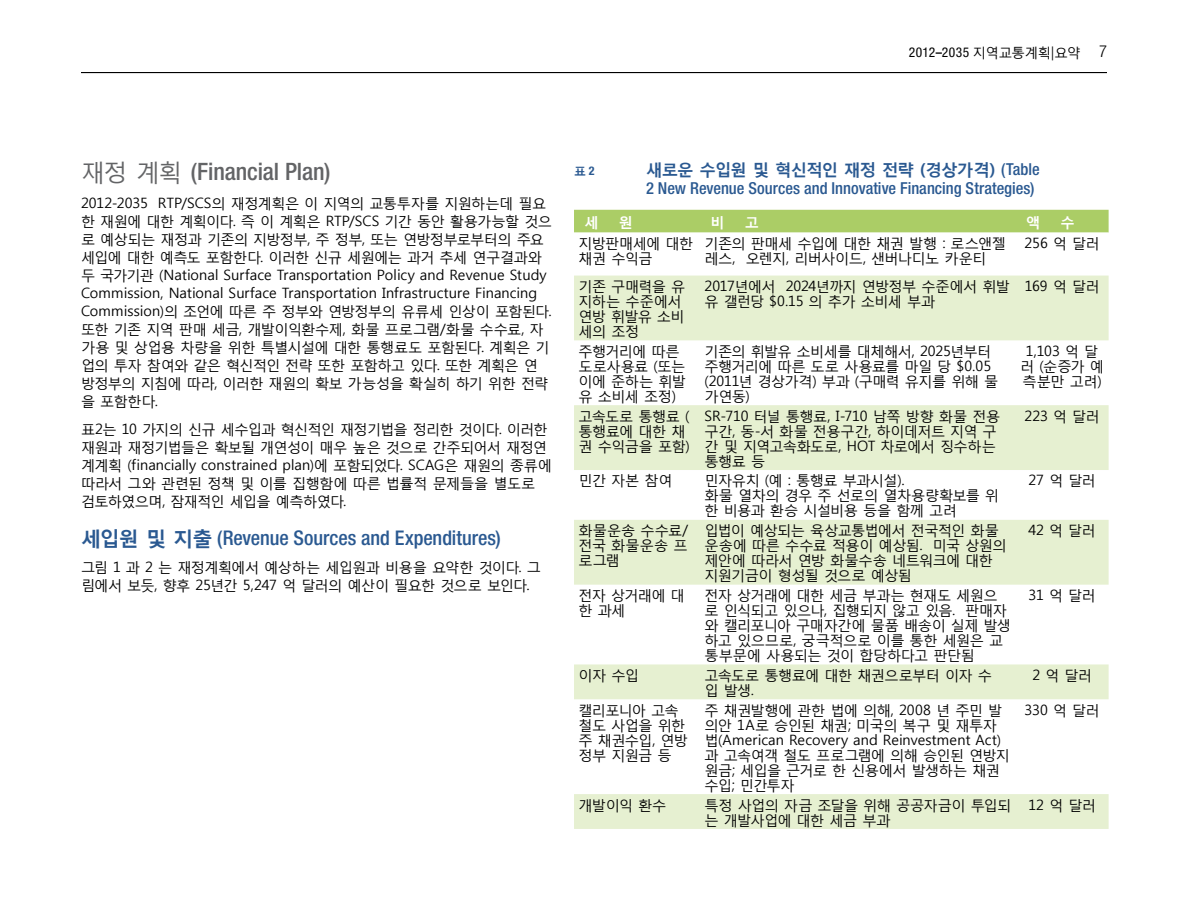
<style>
.page{position:relative;width:1188px;height:918px;background:#fff}
.page>*{position:absolute;margin:0;border:0;box-sizing:border-box;transform-origin:0 0}
.t1{font:500 condensed 24px "Helvetica Neue LT Std";letter-spacing:-.005em;color:#636466}
.t2{font:500 condensed 20.25px "Helvetica Neue LT Std";letter-spacing:-.005em;color:#2a5991}
.t3{font:500 condensed 16.5px "Helvetica Neue LT Std";color:#2a5991}
.t4{font:700 16.5px "Malgun Gothic";letter-spacing:-.055em;color:#2a5991}
.t5{font:14.25px/15px "Malgun Gothic";letter-spacing:-.04em;color:#000}
.t6{font:14.25px/15px "Malgun Gothic";letter-spacing:-.02em;color:#000;text-align:center}
.t7{font:700 14.25px "Malgun Gothic";color:#fff}
.t8{font:13.5px "Malgun Gothic";letter-spacing:-.035em;color:#000}
.t9{font:700 12px "Malgun Gothic";color:#2a5991}
.s1{font-family:"Helvetica Neue LT Std";font-stretch:condensed}
.s2{font-family:"Helvetica Neue LT Std";font-weight:500;font-stretch:condensed}
.s3{font-family:"Helvetica Neue LT Std";font-weight:300;font-stretch:condensed;font-size:16.5px}
.s4{font-family:"Malgun Gothic";font-weight:400;font-stretch:normal}
.s5{font-family:"Malgun Gothic";font-weight:700;font-stretch:normal}
</style>
<div class="page">
<hr style="left:81px;top:72px;width:1026px;height:1px;background:#000">
<div style="left:574px;top:210px;width:535px;height:23px;background:#abcd66"></div>
<svg style="left:574px;top:276px;width:535px;height:553px"></svg>
<p class="t8" style="left:909px;top:44px;width:200px"><span class="s1">2012</span><span class="s2">–</span><span class="s1">2035</span> 지역교통계획|요약 <span class="s3">7</span></p>
<h1 class="t1" style="left:81px;top:157px;width:251px"><span class="s4">재정 계획</span> (Financial Plan)</h1>
<p class="t5" style="left:81px;top:194px;width:473px;line-height:18px">2012-2035 RTP/SCS의 재정계획은 이 지역의 교통투자를 지원하는데 필요 한 재원에 대한 계획이다. 즉 이 계획은 RTP/SCS 기간 동안 활용가능할 것으 로 예상되는 재정과 기존의 지방정부, 주 정부, 또는 연방정부로부터의 주요 세입에 대한 예측도 포함한다. 이러한 신규 세원에는 과거 추세 연구결과와 두 국가기관 (National Surface Transportation Policy and Revenue Study Commission, National Surface Transportation Infrastructure Financing Commission)의 조언에 따른 주 정부와 연방정부의 유류세 인상이 포함된다. 또한 기존 지역 판매 세금, 개발이익환수제, 화물 프로그램/화물 수수료, 자 가용 및 상업용 차량을 위한 특별시설에 대한 통행료도 포함된다. 계획은 기 업의 투자 참여와 같은 혁신적인 전략 또한 포함하고 있다. 또한 계획은 연 방정부의 지침에 따라, 이러한 재원의 확보 가능성을 확실히 하기 위한 전략 을 포함한다.</p>
<p class="t5" style="left:81px;top:420px;width:472px;line-height:18px">표2는 10 가지의 신규 세수입과 혁신적인 재정기법을 정리한 것이다. 이러한 재원과 재정기법들은 확보될 개연성이 매우 높은 것으로 간주되어서 재정연 계계획 (financially constrained plan)에 포함되었다. SCAG은 재원의 종류에 따라서 그와 관련된 정책 및 이를 집행함에 따른 법률적 문제들을 별도로 검토하였으며, 잠재적인 세입을 예측하였다.</p>
<h2 class="t2" style="left:81px;top:525px;width:421px"><span class="s5">세입원 및 지출</span> (Revenue Sources and Expenditures)</h2>
<p class="t5" style="left:81px;top:559px;width:462px;line-height:18px">그림 1 과 2 는 재정계획에서 예상하는 세입원과 비용을 요약한 것이다. 그 림에서 보듯, 향후 25년간 5,247 억 달러의 예산이 필요한 것으로 보인다.</p>
<p class="t9" style="left:574px;top:163px;width:22px">표 <span class="s1">2</span></p>
<p class="t4" style="left:646px;top:159px;width:395px">새로운 수입원 및 혁신적인 재정 전략 (경상가격) <span class="s2">(Table</span></p>
<p class="t3" style="left:646px;top:178px;width:390px">2 New Revenue Sources and Innovative Financing Strategies)</p>
<p class="t7" style="left:585px;top:213px;width:16px">세</p>
<p class="t7" style="left:619px;top:213px;width:16px">원</p>
<p class="t7" style="left:711px;top:213px;width:16px">비</p>
<p class="t7" style="left:745px;top:213px;width:16px">고</p>
<p class="t7" style="left:1026px;top:213px;width:16px">액</p>
<p class="t7" style="left:1061px;top:213px;width:16px">수</p>
<p class="t5" style="left:579px;top:236px;width:116px">지방판매세에 대한 채권 수익금</p>
<p class="t5" style="left:705px;top:236px;width:303px">기존의 판매세 수입에 대한 채권 발행 : 로스앤젤 레스, 오렌지, 리버사이드, 샌버나디노 카운티</p>
<p class="t5" style="left:1025px;top:236px;width:77px">256 억 달러</p>
<p class="t5" style="left:579px;top:279px;width:108px">기존 구매력을 유 지하는 수준에서 연방 휘발유 소비 세의 조정</p>
<p class="t5" style="left:705px;top:279px;width:307px">2017년에서 2024년까지 연방정부 수준에서 휘발 유 갤런당 $0.15 의 추가 소비세 부과</p>
<p class="t5" style="left:1025px;top:279px;width:76px">169 억 달러</p>
<p class="t5" style="left:579px;top:343px;width:109px">주행거리에 따른 도로사용료 (또는 이에 준하는 휘발 유 소비세 조정)</p>
<p class="t5" style="left:705px;top:343px;width:295px">기존의 휘발유 소비세를 대체해서, 2025년부터 주행거리에 따른 도로 사용료를 마일 당 $0.05 (2011년 경상가격) 부과 (구매력 유지를 위해 물 가연동)</p>
<p class="t6" style="left:1020px;top:343px;width:85px">1,103 억 달 러 (순증가 예 측분만 고려)</p>
<p class="t5" style="left:579px;top:408px;width:113px">고속도로 통행료 ( 통행료에 대한 채 권 수익금을 포함)</p>
<p class="t5" style="left:705px;top:408px;width:297px">SR-710 터널 통행료, I-710 남쪽 방향 화물 전용 구간, 동-서 화물 전용구간, 하이데저트 지역 구 간 및 지역고속화도로, HOT 차로에서 징수하는 통행료 등</p>
<p class="t5" style="left:1025px;top:408px;width:77px">223 억 달러</p>
<p class="t5" style="left:579px;top:473px;width:96px">민간 자본 참여</p>
<p class="t5" style="left:705px;top:473px;width:296px">민자유치 (예 : 통행료 부과시설).<br>화물 열차의 경우 주 선로의 열차용량확보를 위 한 비용과 환승 시설비용 등을 함께 고려</p>
<p class="t5" style="left:1028px;top:473px;width:69px">27 억 달러</p>
<p class="t5" style="left:579px;top:523px;width:111px;text-align:justify">화물운송 수수료/ 전국 화물운송 프 로그램</p>
<p class="t5" style="left:705px;top:523px;width:304px">입법이 예상되는 육상교통법에서 전국적인 화물 운송에 따른 수수료 적용이 예상됨. 미국 상원의 제안에 따라서 연방 화물수송 네트워크에 대한 지원기금이 형성될 것으로 예상됨</p>
<p class="t5" style="left:1029px;top:523px;width:69px">42 억 달러</p>
<p class="t5" style="left:579px;top:588px;width:108px">전자 상거래에 대 한 과세</p>
<p class="t5" style="left:705px;top:588px;width:308px">전자 상거래에 대한 세금 부과는 현재도 세원으 로 인식되고 있으나, 집행되지 않고 있음. 판매자 와 캘리포니아 구매자간에 물품 배송이 실제 발생 하고 있으므로, 궁극적으로 이를 통한 세원은 교 통부문에 사용되는 것이 합당하다고 판단됨</p>
<p class="t5" style="left:1029px;top:588px;width:69px">31 억 달러</p>
<p class="t5" style="left:579px;top:668px;width:62px">이자 수입</p>
<p class="t5" style="left:705px;top:668px;width:289px">고속도로 통행료에 대한 채권으로부터 이자 수 입 발생.</p>
<p class="t5" style="left:1032px;top:668px;width:61px">2 억 달러</p>
<p class="t5" style="left:579px;top:702px;width:111px">캘리포니아 고속 철도 사업을 위한 주 채권수입, 연방 정부 지원금 등</p>
<p class="t5" style="left:705px;top:702px;width:307px">주 채권발행에 관한 법에 의해, 2008 년 주민 발 의안 1A로 승인된 채권; 미국의 복구 및 재투자 법(American Recovery and Reinvestment Act) 과 고속여객 철도 프로그램에 의해 승인된 연방지 원금; 세입을 근거로 한 신용에서 발생하는 채권 수입; 민간투자</p>
<p class="t5" style="left:1025px;top:702px;width:77px">330 억 달러</p>
<p class="t5" style="left:579px;top:797px;width:89px">개발이익 환수</p>
<p class="t5" style="left:705px;top:797px;width:308px">특정 사업의 자금 조달을 위해 공공자금이 투입되 는 개발사업에 대한 세금 부과</p>
<p class="t5" style="left:1028px;top:797px;width:69px">12 억 달러</p>
</div>
